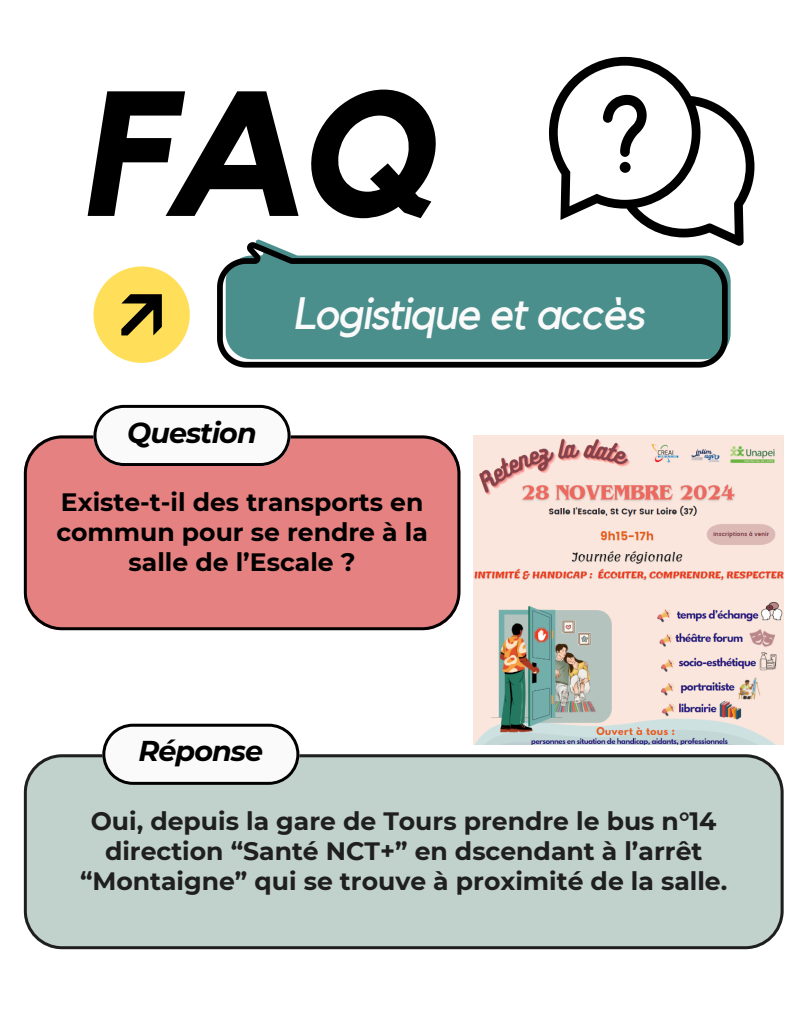
<style>
.page{position:relative;width:810px;height:1013px;background:#fff}
.page>*{position:absolute;margin:0;border:0;box-sizing:border-box;transform-origin:0 0}
.t1{font:italic 700 175.7px "Kollektif";color:#000}
.t2{font:italic 45.2px "Kollektif";letter-spacing:-.035em;color:#fafafa}
.t3{font:italic 700 28.6px "Montserrat";letter-spacing:-.035em;color:#000}
.t4{font:700 25.1px/30px "Montserrat";color:#000;text-align:center}
</style>
<div class="page">
<svg style="left:217px;top:242px;width:511px;height:125px;background:#598d8c"></svg>
<div style="left:24px;top:435px;width:436px;height:195px;background:#e68181"></div>
<div style="left:24px;top:754px;width:760px;height:195px;background:#c1d1cc"></div>
<svg style="left:102px;top:723px;width:197px;height:61px"></svg>
<svg style="left:93px;top:405px;width:198px;height:61px"></svg>
<div style="left:93px;top:266px;width:97px;height:97px;background:#ffdf59;border-radius:50%"></div>
<svg style="left:121px;top:294px;width:41px;height:41px"></svg>
<img style="left:474px;top:435px;width:310px;height:309px">
<svg style="left:549px;top:57px;width:205px;height:189px"></svg>
<p class="t1" style="left:79px;top:74px;width:357px">FAQ</p>
<p class="t3" style="left:127px;top:415px;width:131px">Question</p>
<h2 class="t2" style="left:293px;top:292px;width:353px">Logistique et accès</h2>
<h1 class="t4" style="left:56px;top:487px;width:373px">Existe-t-il des transports en commun pour se rendre à la salle de l’Escale ?</h1>
<h3 class="t3" style="left:139px;top:733px;width:126px">Réponse</h3>
<p class="t4" style="left:80px;top:806px;width:649px">Oui, depuis la gare de Tours prendre le bus n°14 direction “Santé NCT+” en dscendant à l’arrêt “Montaigne” qui se trouve à proximité de la salle.</p>
</div>
